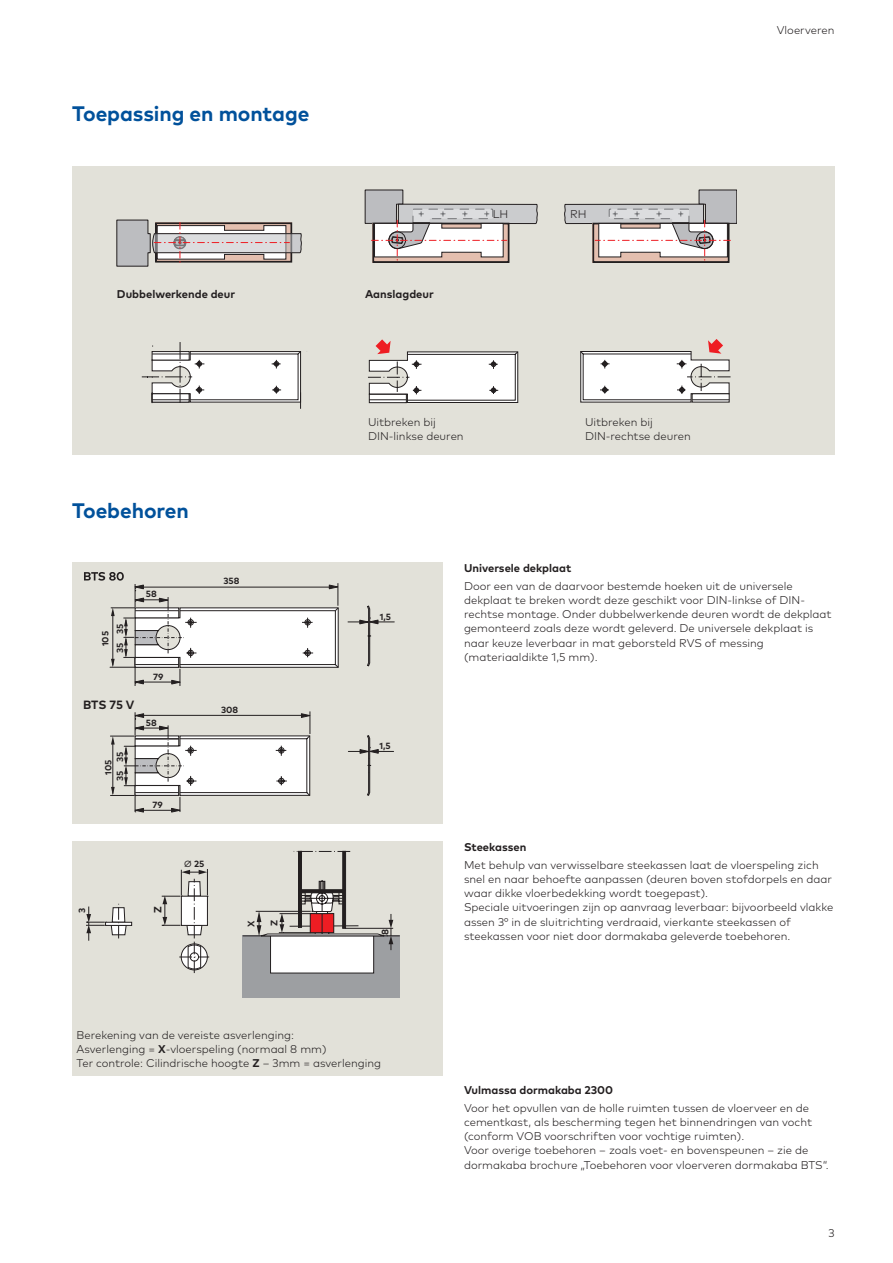
<style>
.page{position:relative;width:893px;height:1263px;background:#fff}
.page>*{position:absolute;margin:0;border:0;box-sizing:border-box;transform-origin:0 0}
.Title_14pt_18pt{font:700 21px "Mark Pro";letter-spacing:-.005em;color:#01519b}
.t1{font:700 12px "Mark Pro";color:#231f20}
.Margin_7_5pt_9_5pt{font:300 11.25px/14.2px "Mark Pro";color:#231f20}
.Margin_7_5pt_9_5pt_N{font:300 11.25px "Mark Pro";color:#231f20}
.Margin_7_5pt_9_5pt-2{font:700 11.25px "Mark Pro";color:#231f20}
.Margin_7_5pt_9_5pt_N-2{font:700 11.25px "Mark Pro";color:#231f20}
.t2{font:700 10.5px "Mark Pro";color:#231f20}
.t3{font:700 9.45px "Mark Pro";color:#231f20}
.t4{font:700 9px/11.7px "Mark Pro";color:#231f20}
.s1{font-weight:400}
.s2{font-weight:700}
</style>
<div class="page">
<div style="left:72px;top:166px;width:762px;height:288px;background:#e2e1d9"></div>
<svg style="left:116px;top:220px;width:186px;height:47px"></svg>
<svg style="left:365px;top:190px;width:173px;height:73px"></svg>
<svg style="left:564px;top:190px;width:173px;height:73px"></svg>
<svg style="left:142px;top:339px;width:588px;height:70px"></svg>
<div style="left:72px;top:562px;width:371px;height:261px;background:#e2e1d9"></div>
<svg style="left:110px;top:711px;width:201px;height:102px"></svg>
<svg style="left:348px;top:735px;width:46px;height:61px"></svg>
<svg style="left:348px;top:605px;width:46px;height:61px"></svg>
<svg style="left:84px;top:572px;width:255px;height:114px"></svg>
<div style="left:72px;top:841px;width:371px;height:235px;background:#e2e1d9"></div>
<div style="left:243px;top:936px;width:157px;height:62px;background:#9d9fa2"></div>
<hr style="left:256px;top:911px;width:55px;height:1px;background:#231f20">
<hr style="left:243px;top:936px;width:32px;height:1px;background:#231f20">
<hr style="left:359px;top:936px;width:41px;height:1px;background:#231f20">
<div style="left:270px;top:935px;width:104px;height:38px;background:#fff;border:1px solid #231f20"></div>
<svg style="left:257px;top:851px;width:137px;height:99px"></svg>
<svg style="left:127px;top:922px;width:5px;height:4px"></svg>
<svg style="left:86px;top:904px;width:41px;height:37px"></svg>
<svg style="left:162px;top:869px;width:47px;height:104px"></svg>
<p class="Title_14pt_18pt" style="left:72px;top:98px;width:239px">Toepassing en montage</p>
<p class="Margin_7_5pt_9_5pt_N-2" style="left:117px;top:285px;width:120px">Dubbelwerkende deur</p>
<p class="Margin_7_5pt_9_5pt_N-2" style="left:365px;top:285px;width:70px">Aanslagdeur</p>
<p class="Margin_7_5pt_9_5pt_N" style="left:493px;top:206px;width:17px">LH</p>
<p class="Margin_7_5pt_9_5pt_N" style="left:570px;top:206px;width:18px">RH</p>
<p class="Title_14pt_18pt" style="left:72px;top:494px;width:118px">Toebehoren</p>
<p class="Margin_7_5pt_9_5pt_N" style="left:368px;top:413px;width:69px">Uitbreken bij</p>
<p class="Margin_7_5pt_9_5pt_N" style="left:368px;top:427px;width:97px">DIN-linkse deuren</p>
<p class="Margin_7_5pt_9_5pt_N" style="left:585px;top:413px;width:69px">Uitbreken bij</p>
<p class="Margin_7_5pt_9_5pt_N" style="left:585px;top:427px;width:107px">DIN-rechtse deuren</p>
<p class="Margin_7_5pt_9_5pt" style="left:777px;top:22px;width:59px">Vloerveren</p>
<p class="t4" style="left:114px;top:634px;width:12px;rotate:-90deg">35</p>
<p class="t4" style="left:98px;top:653px;width:23px;line-height:14.7px;text-indent:7px;rotate:-90deg">105<br>35</p>
<p class="t1" style="left:83px;top:698px;width:53px">BTS 75 V</p>
<p class="t4" style="left:114px;top:762px;width:12px;rotate:-90deg">35</p>
<p class="t4" style="left:102px;top:781px;width:23px;text-indent:6px;rotate:-90deg">105<br>35</p>
<p class="t4" style="left:146px;top:588px;width:12px">58</p>
<p class="t4" style="left:153px;top:671px;width:12px">79</p>
<p class="t4" style="left:146px;top:716px;width:12px">58</p>
<p class="t4" style="left:152px;top:799px;width:12px">79</p>
<p class="t4" style="left:76px;top:912px;width:7px;rotate:-90deg">3</p>
<p class="t2" style="left:152px;top:913px;width:8px;rotate:-90deg">Z</p>
<p class="t4" style="left:224px;top:575px;width:18px">358</p>
<p class="t4" style="left:221px;top:704px;width:19px">308</p>
<p class="t4" style="left:184px;top:858px;width:22px"><span class="s1">Ø</span> 25</p>
<p class="t3" style="left:246px;top:927px;width:8px;rotate:-90deg">X</p>
<p class="t3" style="left:269px;top:925px;width:8px;rotate:-90deg">Z</p>
<p class="t4" style="left:380px;top:611px;width:13px">1,5</p>
<p class="t4" style="left:379px;top:740px;width:13px">1,5</p>
<p class="t3" style="left:380px;top:934px;width:7px;rotate:-90deg">8</p>
<p class="Margin_7_5pt_9_5pt_N" style="left:77px;top:1026px;width:219px">Berekening van de vereiste asverlenging:</p>
<p class="Margin_7_5pt_9_5pt_N" style="left:77px;top:1041px;width:252px">Asverlenging = <span class="s2">X</span>-vloerspeling (normaal 8 mm)</p>
<p class="Margin_7_5pt_9_5pt_N" style="left:77px;top:1055px;width:306px">Ter controle: Cilindrische hoogte <span class="s2">Z</span> – 3mm = asverlenging</p>
<p class="Margin_7_5pt_9_5pt-2" style="left:464px;top:559px;width:109px">Universele dekplaat</p>
<p class="Margin_7_5pt_9_5pt" style="left:464px;top:577px;width:369px">Door een van de daarvoor bestemde hoeken uit de universele dekplaat te breken wordt deze geschikt voor DIN-linkse of DIN&shy;rechtse montage. Onder dubbelwerkende deuren wordt de dekplaat gemonteerd zoals deze wordt geleverd. De universele dekplaat is naar keuze leverbaar in mat geborsteld RVS of messing (materiaaldikte 1,5 mm).</p>
<p class="Margin_7_5pt_9_5pt-2" style="left:464px;top:838px;width:64px">Steekassen</p>
<p class="Margin_7_5pt_9_5pt" style="left:464px;top:856px;width:371px">Met behulp van verwisselbare steekassen laat de vloerspeling zich snel en naar behoefte aanpassen (deuren boven stofdorpels en daar waar dikke vloerbedekking wordt toegepast).<br>Speciale uitvoeringen zijn op aanvraag leverbaar: bijvoorbeeld vlakke assen 3° in de sluitrichting verdraaid, vierkante steekassen of steekassen voor niet door dormakaba geleverde toebehoren.</p>
<p class="Margin_7_5pt_9_5pt-2" style="left:464px;top:1081px;width:151px">Vulmassa dormakaba 2300</p>
<p class="Margin_7_5pt_9_5pt" style="left:464px;top:1099px;width:366px">Voor het opvullen van de holle ruimten tussen de vloerveer en de cementkast, als bescherming tegen het binnendringen van vocht (conform VOB voorschriften voor vochtige ruimten).<br>Voor overige toebehoren – zoals voet- en bovenspeunen – zie de dormakaba brochure „Toebehoren voor vloerveren dormakaba BTS“.</p>
<p class="Margin_7_5pt_9_5pt" style="left:828px;top:1225px;width:8px">3</p>
</div>
